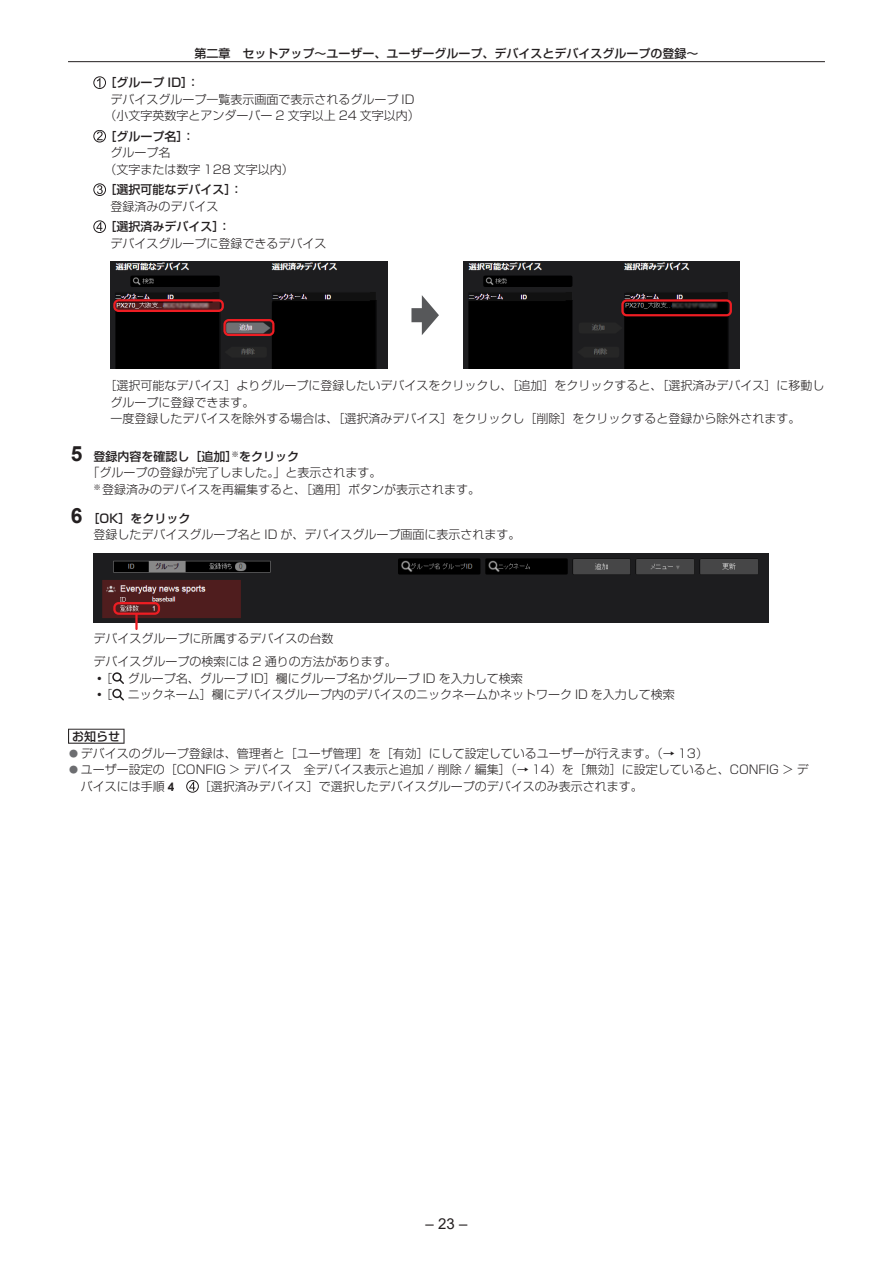
<style>
.page{position:relative;width:893px;height:1263px;background:#fff}
.page>*{position:absolute;margin:0;border:0;box-sizing:border-box;transform-origin:0 0}
.t1{font:15px "Arial";color:#231f20}
.t2{font:300 12px/16.5px "Shin Go Pro";color:#231f20}
.t3{font:500 12px "Shin Go Pro";color:#231f20}
.s1{font-family:"Arial";font-weight:700;font-size:21px}
.s2{font-weight:500}
.s3{font-size:9px;color:#6c6d70}
.s4{font-family:"Arial";font-weight:700}
</style>
<div class="page">
<hr style="left:68px;top:61px;width:757px;height:1px;background:#231f20">
<svg style="left:68px;top:729px;width:57px;height:15px"></svg>
<div style="left:69px;top:730px;width:54px;height:13px;background:#fff"></div>
<div style="left:94px;top:77px;width:12px;height:12px;border:1px solid #231f20;border-radius:50%"></div>
<svg style="left:97px;top:78px;width:3px;height:9px"></svg>
<div style="left:94px;top:130px;width:12px;height:12px;border:1px solid #231f20;border-radius:50%"></div>
<svg style="left:97px;top:131px;width:6px;height:9px"></svg>
<div style="left:94px;top:184px;width:12px;height:12px;border:1px solid #231f20;border-radius:50%"></div>
<svg style="left:97px;top:185px;width:6px;height:9px"></svg>
<div style="left:94px;top:221px;width:12px;height:12px;border:1px solid #231f20;border-radius:50%"></div>
<svg style="left:96px;top:222px;width:6px;height:9px"></svg>
<img style="left:111px;top:262px;width:276px;height:106px">
<div style="left:113px;top:299px;width:111px;height:13px;border:2px solid #ee1d23;border-radius:4px"></div>
<div style="left:223px;top:319px;width:51px;height:17px;border:2px solid #ee1d23;border-radius:4px"></div>
<svg style="left:411px;top:295px;width:28px;height:40px"></svg>
<img style="left:463px;top:262px;width:277px;height:106px">
<div style="left:621px;top:299px;width:111px;height:17px;border:2px solid #ee1d23;border-radius:4px"></div>
<img style="left:94px;top:554px;width:674px;height:69px">
<div style="left:113px;top:602px;width:47px;height:13px;border:2px solid #ee1d23;border-radius:4px"></div>
<hr style="left:135px;top:614px;width:3px;height:15px;background:#ee1d23">
<svg style="left:112px;top:672px;width:12px;height:28px"></svg>
<div style="left:186px;top:780px;width:13px;height:12px;border:1px solid #231f20;border-radius:50%"></div>
<svg style="left:189px;top:782px;width:6px;height:9px"></svg>
<p class="t3" style="left:194px;top:44px;width:506px">第二章 セットアップ～ユーザー、ユーザーグループ、デバイスとデバイスグループの登録～</p>
<p class="t3" style="left:105px;top:73px;width:96px">［グループ ID］：</p>
<p class="t2" style="left:105px;top:89px;width:317px;text-align:center">デバイスグループ一覧表示画面で表示されるグループ ID（小文字英数字とアンダーバー 2 文字以上 24 文字以内）</p>
<p class="t3" style="left:105px;top:126px;width:92px">［グループ名］：</p>
<p class="t2" style="left:105px;top:143px;width:191px;text-indent:6px">グループ名<br>（文字または数字 128 文字以内）</p>
<p class="t3" style="left:105px;top:180px;width:140px">［選択可能なデバイス］：</p>
<p class="t2" style="left:111px;top:196px;width:110px">登録済みのデバイス</p>
<p class="t3" style="left:105px;top:217px;width:128px">［選択済みデバイス］：</p>
<p class="t2" style="left:111px;top:233px;width:218px">デバイスグループに登録できるデバイス</p>
<p class="t2" style="left:111px;top:376px;width:716px;text-indent:-6px">［選択可能なデバイス］よりグループに登録したいデバイスをクリックし、［追加］をクリックすると、［選択済みデバイス］に移動しグループに登録できます。<br>一度登録したデバイスを除外する場合は、［選択済みデバイス］をクリックし［削除］をクリックすると登録から除外されます。</p>
<p class="t3" style="left:71px;top:446px;width:230px"><span class="s1">5</span> 登録内容を確認し［追加］<sup>※</sup>をクリック</p>
<p class="t2" style="left:88px;top:463px;width:295px">「グループの登録が完了しました。」と表示されます。</p>
<p class="t2" style="left:94px;top:480px;width:388px"><sup>※</sup>登録済みのデバイスを再編集すると、［適用］ボタンが表示されます。</p>
<p class="t2" style="left:94px;top:509px;width:428px;text-indent:-23px"><span class="s1">6</span> <span class="s2">［OK］をクリック<br></span>登録したデバイスグループ名と ID が、デバイスグループ画面に表示されます。</p>
<p class="t2" style="left:94px;top:625px;width:305px;line-height:23.2px">デバイスグループに所属するデバイスの台数<br>デバイスグループの検索には 2 通りの方法があります。</p>
<p class="t2" style="left:94px;top:668px;width:20px">⿠［</p>
<p class="t2" style="left:128px;top:668px;width:396px">グループ名、グループ ID］欄にグループ名かグループ ID を入力して検索</p>
<p class="t2" style="left:94px;top:685px;width:20px">⿠［</p>
<p class="t2" style="left:128px;top:685px;width:548px">ニックネーム］欄にデバイスグループ内のデバイスのニックネームかネットワーク ID を入力して検索</p>
<p class="t3" style="left:72px;top:726px;width:50px">お知らせ</p>
<p class="t2" style="left:69px;top:744px;width:640px"><span class="s3">●</span> デバイスのグループ登録は、管理者と［ユーザ管理］を［有効］にして設定しているユーザーが行えます。（→ 13）</p>
<p class="t2" style="left:81px;top:760px;width:729px;text-indent:-12px"><span class="s3">●</span> ユーザー設定の［CONFIG &gt; デバイス　全デバイス表示と追加 / 削除 / 編集］（→ 14）を［無効］に設定していると、CONFIG &gt; デバイスには手順 <span class="s4">4</span></p>
<p class="t2" style="left:199px;top:777px;width:445px">［選択済みデバイス］で選択したデバイスグループのデバイスのみ表示されます。</p>
<p class="t1" style="left:426px;top:1213px;width:43px">– 23 –</p>
</div>
